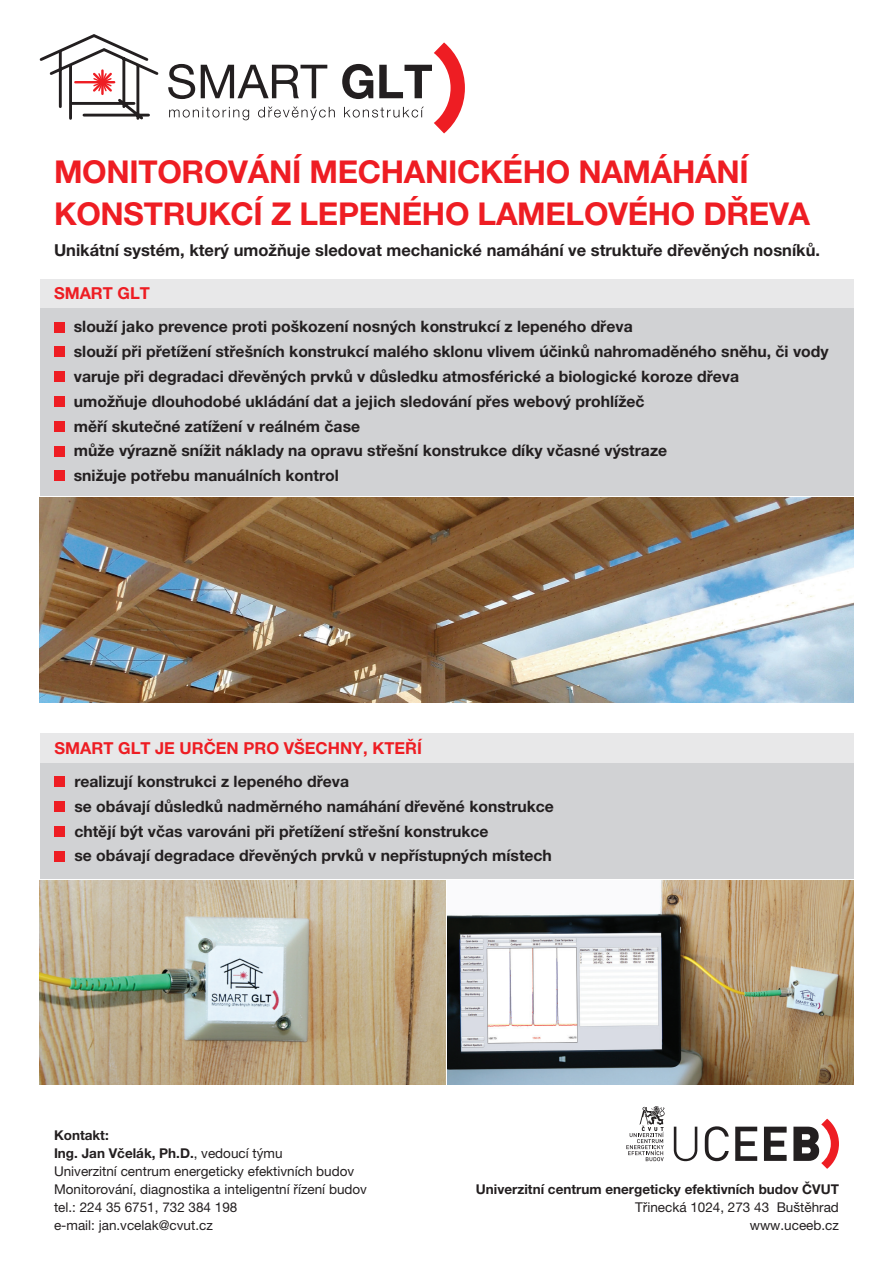
<style>
.page{position:relative;width:893px;height:1263px;background:#fff}
.page>*{position:absolute;margin:0;border:0;box-sizing:border-box;transform-origin:0 0}
.t1{font:700 31.5px/42px "Helvetica Neue LT Pro";letter-spacing:-.01em;color:#ee1d23}
.t2{font:700 16.5px "Helvetica Neue LT Pro";color:#231f20}
.t3{font:700 16.5px "Helvetica Neue LT Pro";color:#ee1d23}
.t4{font:700 15.75px "Helvetica Neue LT Pro";color:#231f20}
.t5{font:13.5px "Helvetica Neue LT Pro";color:#231f20}
.t6{font:700 13.5px "Helvetica Neue LT Pro";color:#231f20}
.s1{font-weight:400}
</style>
<div class="page">
<svg style="left:39px;top:34px;width:120px;height:86px"></svg>
<svg style="left:168px;top:42px;width:297px;height:91px"></svg>
<div style="left:40px;top:308px;width:813px;height:188px;background:#d1d2d4"></div>
<img style="left:40px;top:498px;width:813px;height:204px">
<img style="left:40px;top:880px;width:405px;height:204px">
<img style="left:448px;top:880px;width:405px;height:204px">
<div style="left:40px;top:763px;width:813px;height:115px;background:#d1d2d4"></div>
<div style="left:40px;top:279px;width:813px;height:29px;background:#e8e8e9"></div>
<div style="left:40px;top:733px;width:813px;height:30px;background:#e8e8e9"></div>
<div style="left:54px;top:322px;width:11px;height:10px;background:#ee1d23"></div>
<div style="left:54px;top:347px;width:11px;height:10px;background:#ee1d23"></div>
<div style="left:54px;top:371px;width:11px;height:11px;background:#ee1d23"></div>
<div style="left:54px;top:396px;width:11px;height:11px;background:#ee1d23"></div>
<div style="left:54px;top:421px;width:11px;height:11px;background:#ee1d23"></div>
<div style="left:54px;top:446px;width:11px;height:10px;background:#ee1d23"></div>
<div style="left:54px;top:471px;width:11px;height:10px;background:#ee1d23"></div>
<div style="left:55px;top:776px;width:10px;height:11px;background:#ee1d23"></div>
<div style="left:55px;top:801px;width:10px;height:11px;background:#ee1d23"></div>
<div style="left:55px;top:826px;width:10px;height:10px;background:#ee1d23"></div>
<div style="left:55px;top:851px;width:10px;height:10px;background:#ee1d23"></div>
<svg style="left:626px;top:1106px;width:39px;height:55px"></svg>
<svg style="left:674px;top:1127px;width:23px;height:34px"></svg>
<svg style="left:705px;top:1126px;width:24px;height:35px"></svg>
<svg style="left:735px;top:1127px;width:22px;height:34px"></svg>
<svg style="left:764px;top:1127px;width:23px;height:34px"></svg>
<svg style="left:793px;top:1119px;width:46px;height:50px"></svg>
<p class="t1" style="left:54px;top:150px;width:758px">MONITOROVÁNÍ MECHANICKÉHO NAMÁHÁNÍ<br>KONSTRUKCÍ Z LEPENÉHO LAMELOVÉHO DŘEVA</p>
<p class="t2" style="left:54px;top:240px;width:768px">Unikátní systém, který umožňuje sledovat mechanické namáhání ve struktuře dřevěných nosníků.</p>
<p class="t3" style="left:54px;top:283px;width:97px">SMART GLT</p>
<p class="t4" style="left:74px;top:317px;width:560px">slouží jako prevence proti poškození nosných konstrukcí z lepeného dřeva</p>
<p class="t4" style="left:74px;top:342px;width:756px">slouží při přetížení střešních konstrukcí malého sklonu vlivem účinků nahromaděného sněhu, či vody</p>
<p class="t4" style="left:74px;top:367px;width:667px">varuje při degradaci dřevěných prvků v důsledku atmosférické a biologické koroze dřeva</p>
<p class="t4" style="left:74px;top:391px;width:572px">umožňuje dlouhodobé ukládání dat a jejich sledování přes webový prohlížeč</p>
<p class="t4" style="left:74px;top:416px;width:288px">měří skutečné zatížení v reálném čase</p>
<p class="t4" style="left:74px;top:441px;width:595px">může výrazně snížit náklady na opravu střešní konstrukce díky včasné výstraze</p>
<p class="t4" style="left:74px;top:466px;width:267px">snižuje potřebu manuálních kontrol</p>
<p class="t3" style="left:55px;top:737px;width:369px">SMART GLT JE URČEN PRO VŠECHNY, KTEŘÍ</p>
<p class="t4" style="left:74px;top:771px;width:276px">realizují konstrukci z lepeného dřeva</p>
<p class="t4" style="left:74px;top:796px;width:481px">se obávají důsledků nadměrného namáhání dřevěné konstrukce</p>
<p class="t4" style="left:74px;top:821px;width:416px">chtějí být včas varováni při přetížení střešní konstrukce</p>
<p class="t4" style="left:74px;top:846px;width:479px">se obávají degradace dřevěných prvků v nepřístupných místech</p>
<p class="t6" style="left:54px;top:1127px;width:56px">Kontakt:</p>
<p class="t6" style="left:54px;top:1145px;width:230px">Ing. Jan Včelák, Ph.D.<span class="s1">, vedoucí týmu</span></p>
<p class="t5" style="left:54px;top:1163px;width:302px">Univerzitní centrum energeticky efektivních budov</p>
<p class="t5" style="left:54px;top:1181px;width:315px">Monitorování, diagnostika a inteligentní řízení budov</p>
<p class="t5" style="left:54px;top:1199px;width:185px">tel.: 224 35 6751, 732 384 198</p>
<p class="t5" style="left:54px;top:1217px;width:160px">e-mail: jan.vcelak@cvut.cz</p>
<p class="t6" style="left:476px;top:1181px;width:365px">Univerzitní centrum energeticky efektivních budov ČVUT</p>
<p class="t5" style="left:635px;top:1199px;width:205px">Třinecká 1024, 273 43 Buštěhrad</p>
<p class="t5" style="left:750px;top:1217px;width:91px">www.uceeb.cz</p>
</div>
